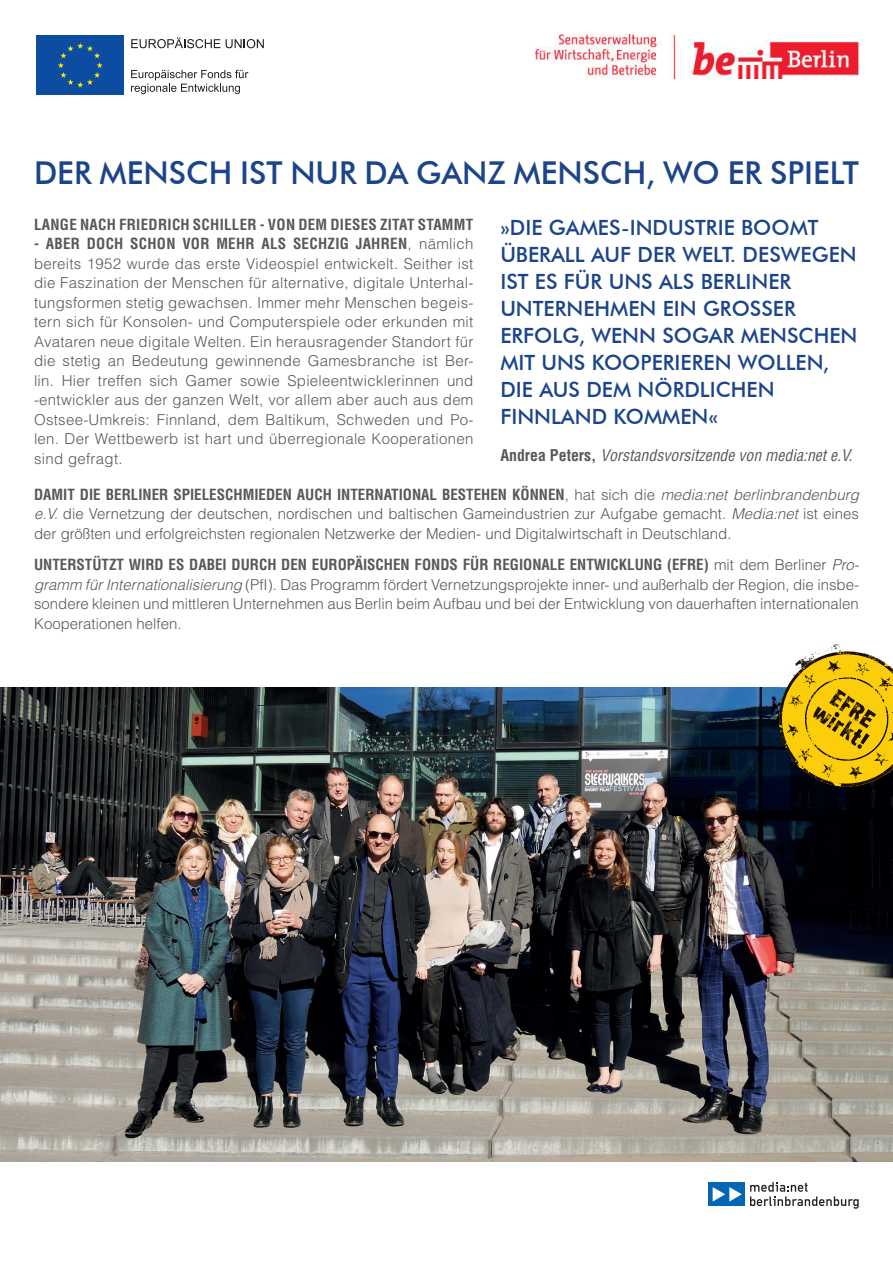
<style>
.page{position:relative;width:893px;height:1263px;background:#fff}
.page>*{position:absolute;margin:0;border:0;box-sizing:border-box;transform-origin:0 0}
.t1{font:500 31.5px "Futura BT";color:#1c448b}
.t2{font:500 21px/27px "Futura BT";color:#1c448b}
.t3{font:italic condensed 15.75px "Helvetica LT Std";color:#57585a}
.t4{font:300 15px/19.5px "Helvetica LT Std";color:#57585a;text-align:justify}
.t5{font:700 condensed 15px "Helvetica LT Std";letter-spacing:.02em;color:#57585a}
.s1{font-weight:700;font-stretch:condensed}
.s2{font-weight:700;font-style:normal}
.s3{font-style:italic}
</style>
<div class="page">
<img style="left:0;top:687px;width:893px;height:474px">
<div style="left:708px;top:1182px;width:37px;height:24px;background:#0166b3"></div>
<svg style="left:713px;top:1187px;width:29px;height:14px"></svg>
<svg style="left:750px;top:1182px;width:109px;height:27px"></svg>
<svg style="left:36px;top:35px;width:88px;height:1px"></svg>
<div style="left:36px;top:36px;width:89px;height:59px;background:#0d4da1"></div>
<svg style="left:58px;top:43px;width:45px;height:45px"></svg>
<svg style="left:131px;top:37px;width:89px;height:11px"></svg>
<svg style="left:226px;top:39px;width:38px;height:9px"></svg>
<svg style="left:131px;top:70px;width:117px;height:24px"></svg>
<img style="left:535px;top:34px;width:324px;height:45px">
<img style="left:771px;top:705px;width:75px;height:89px">
<svg style="left:773px;top:649px;width:120px;height:144px;background:#ac932a"></svg>
<img style="left:804px;top:682px;width:45px;height:79px">
<img style="left:829px;top:690px;width:8px;height:21px">
<img style="left:775px;top:711px;width:74px;height:5px">
<img style="left:778px;top:737px;width:68px;height:4px">
<img style="left:828px;top:644px;width:12px;height:5px">
<h1 class="t1" style="left:34px;top:153px;width:826px">DER MENSCH IST NUR DA GANZ MENSCH, WO ER SPIELT</h1>
<p class="t5" style="left:34px;top:215px;width:441px">LANGE NACH FRIEDRICH SCHILLER - VON DEM DIESES ZITAT STAMMT</p>
<p class="t4" style="left:34px;top:234px;width:441px"><span class="s1">- ABER DOCH SCHON VOR MEHR ALS SECHZIG JAHREN</span>, nämlich bereits 1952 wurde das erste Videospiel entwickelt. Seither ist die Faszination der Menschen für alternative, digitale Unterhal&shy;tungsformen stetig gewachsen. Immer mehr Menschen begeis&shy;tern sich für Konsolen- und Computerspiele oder erkunden mit Avataren neue digitale Welten. Ein herausragender Standort für die stetig an Bedeutung gewinnende Gamesbranche ist Ber&shy;lin. Hier treffen sich Gamer sowie Spieleentwicklerinnen und -entwickler aus der ganzen Welt, vor allem aber auch aus dem Ostsee-Umkreis: Finnland, dem Baltikum, Schweden und Po&shy;len. Der Wettbewerb ist hart und überregionale Kooperationen sind gefragt.</p>
<h2 class="t2" style="left:500px;top:214px;width:359px">»DIE GAMES-INDUSTRIE BOOMT<br>ÜBERALL AUF DER WELT. DESWEGEN<br>IST ES FÜR UNS ALS BERLINER<br>UNTERNEHMEN EIN GROSSER<br>ERFOLG, WENN SOGAR MENSCHEN<br>MIT UNS KOOPERIEREN WOLLEN,<br>DIE AUS DEM NÖRDLICHEN<br>FINNLAND KOMMEN«</h2>
<p class="t3" style="left:500px;top:445px;width:354px"><span class="s2">Andrea Peters,</span> Vorstandsvorsitzende von media:net e.V.</p>
<p class="t4" style="left:34px;top:484px;width:826px"><span class="s1">DAMIT DIE BERLINER SPIELESCHMIEDEN AUCH INTERNATIONAL BESTEHEN KÖNNEN</span>, hat sich die <span class="s3">media:net berlinbrandenburg e.V.</span> die Vernetzung der deutschen, nordischen und baltischen Gameindustrien zur Aufgabe gemacht. <span class="s3">Media:net</span> ist eines der größten und erfolgreichsten regionalen Netzwerke der Medien- und Digitalwirtschaft in Deutschland.</p>
<p class="t4" style="left:34px;top:555px;width:827px"><span class="s1">UNTERSTÜTZT WIRD ES DABEI DURCH DEN EUROPÄISCHEN FONDS FÜR REGIONALE ENTWICKLUNG (EFRE)</span> mit dem Berliner <span class="s3">Pro&shy;gramm für Internationalisierung</span> (PfI). Das Programm fördert Vernetzungsprojekte inner- und außerhalb der Region, die insbe&shy;sondere kleinen und mittleren Unternehmen aus Berlin beim Aufbau und bei der Entwicklung von dauerhaften internationalen Kooperationen helfen.</p>
</div>
